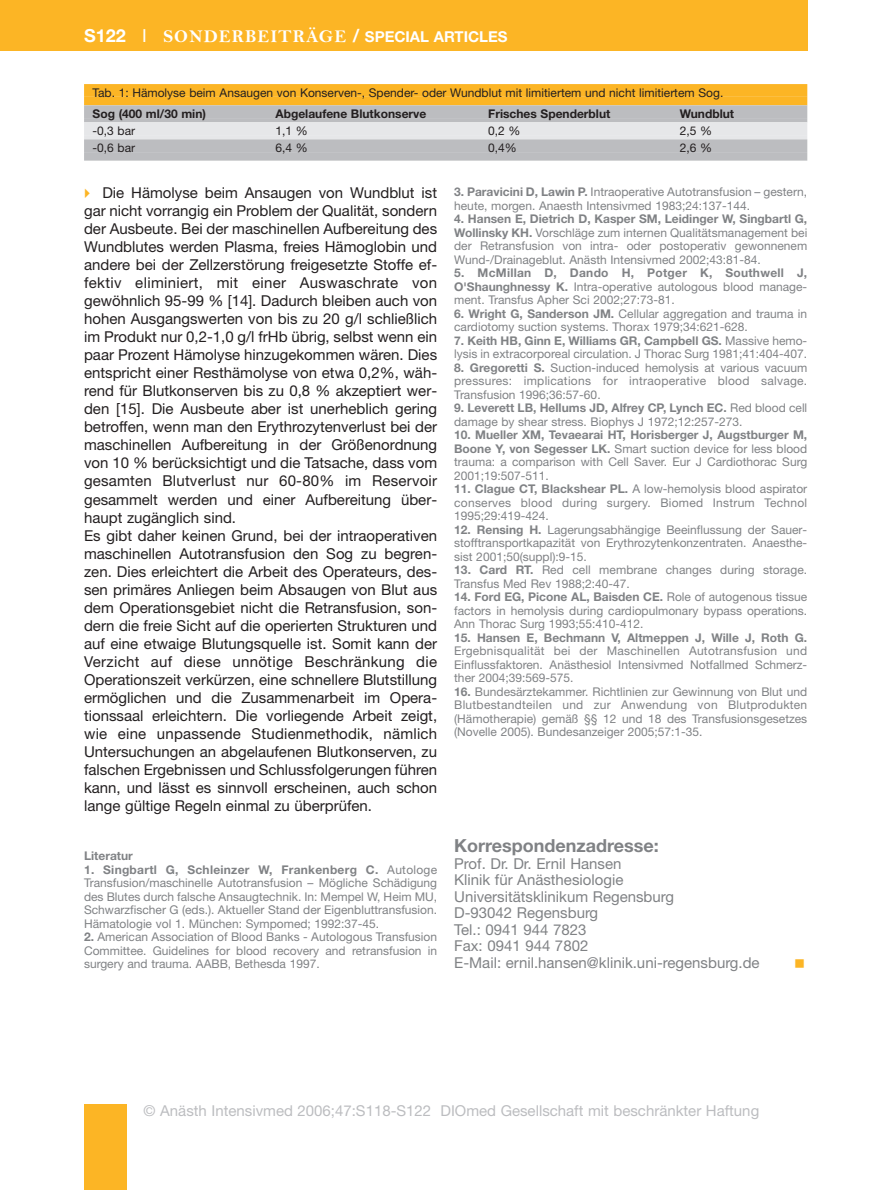
<style>
.page{position:relative;width:893px;height:1190px;background:#fff}
.page>*{position:absolute;margin:0;border:0;box-sizing:border-box;transform-origin:0 0}
.t1{font:700 18px "Helvetica Neue";color:#808285}
.t2{font:15px/18px "Helvetica Neue";color:#231f20}
.t3{font:15px/16.5px "Helvetica Neue";color:#808285}
.t4{font:15px "Helvetica Neue";color:#bcbdc0}
.t5{font:700 15px "Helvetica Neue";color:#fff}
.t6{font:12px/13.5px "Helvetica Neue";color:#808285;text-align:justify}
.t7{font:12px "Helvetica Neue";color:#231f20}
.t8{font:700 12px "Helvetica Neue";color:#231f20}
.t9{font:700 12px "Helvetica Neue";color:#808285}
.s1{font-size:18px}
.s2{font-weight:400;font-size:18px}
.s3{font-family:"Bell MT Bold";font-weight:400;font-size:18px}
.s4{font-weight:700}
</style>
<div class="page">
<div style="left:0;top:0;width:807px;height:50px;background:#fcb525"></div>
<div style="left:84px;top:1105px;width:43px;height:85px;background:#fcb525"></div>
<div style="left:84px;top:84px;width:723px;height:13px;background:#fcb525"></div>
<div style="left:84px;top:97px;width:723px;height:8px;background:#fcb525"></div>
<div style="left:84px;top:105px;width:723px;height:13px;background:#bcbdc0"></div>
<hr style="left:84px;top:118px;width:723px;height:4px;background:#bcbdc0">
<div style="left:84px;top:122px;width:723px;height:13px;background:#e6e7e9"></div>
<hr style="left:84px;top:135px;width:723px;height:4px;background:#e6e7e9">
<div style="left:84px;top:139px;width:723px;height:13px;background:#bcbdc0"></div>
<div style="left:84px;top:152px;width:723px;height:9px;background:#bcbdc0"></div>
<p class="t5" style="left:84px;top:31px;width:425px"><span class="s1">S122</span> <span class="s2">I</span> <span class="s3">SONDERBEITRÄGE</span> <span class="s1">/</span> SPECIAL ARTICLES</p>
<p class="t7" style="left:93px;top:88px;width:632px">Tab. 1: Hämolyse beim Ansaugen von Konserven-, Spender- oder Wundblut mit limitiertem und nicht limitiertem Sog.</p>
<p class="t8" style="left:93px;top:109px;width:115px">Sog (400 ml/30 min)</p>
<p class="t8" style="left:275px;top:109px;width:152px">Abgelaufene Blutkonserve</p>
<p class="t8" style="left:488px;top:109px;width:124px">Frisches Spenderblut</p>
<p class="t8" style="left:679px;top:109px;width:56px">Wundblut</p>
<p class="t7" style="left:93px;top:126px;width:44px">-0,3 bar</p>
<p class="t7" style="left:275px;top:126px;width:34px">1,1 %</p>
<p class="t7" style="left:488px;top:126px;width:34px">0,2 %</p>
<p class="t7" style="left:679px;top:126px;width:34px">2,5 %</p>
<p class="t7" style="left:93px;top:143px;width:44px">-0,6 bar</p>
<p class="t7" style="left:275px;top:143px;width:34px">6,4 %</p>
<p class="t7" style="left:488px;top:143px;width:30px">0,4%</p>
<p class="t7" style="left:679px;top:143px;width:34px">2,6 %</p>
<p class="t2" style="left:84px;top:185px;width:354px;text-indent:18px">Die Hämolyse beim Ansaugen von Wundblut ist gar nicht vorrangig ein Problem der Qualität, sondern der Ausbeute. Bei der maschinellen Aufbereitung des Wundblutes werden Plasma, freies Hämoglobin und andere bei der Zellzerstörung freigesetzte Stoffe ef&shy;fektiv eliminiert, mit einer Auswaschrate von gewöhnlich 95-99 % [14]. Dadurch bleiben auch von hohen Ausgangswerten von bis zu 20 g/l schließlich im Produkt nur 0,2-1,0 g/l frHb übrig, selbst wenn ein paar Prozent Hämolyse hinzugekommen wären. Dies entspricht einer Resthämolyse von etwa 0,2%, wäh&shy;rend für Blutkonserven bis zu 0,8 % akzeptiert wer&shy;den [15]. Die Ausbeute aber ist unerheblich gering betroffen, wenn man den Erythrozytenverlust bei der maschinellen Aufbereitung in der Größenordnung von 10 % berücksichtigt und die Tatsache, dass vom gesamten Blutverlust nur 60-80% im Reservoir gesammelt werden und einer Aufbereitung über&shy;haupt zugänglich sind.<br>Es gibt daher keinen Grund, bei der intraoperativen maschinellen Autotransfusion den Sog zu begren&shy;zen. Dies erleichtert die Arbeit des Operateurs, des&shy;sen primäres Anliegen beim Absaugen von Blut aus dem Operationsgebiet nicht die Retransfusion, son&shy;dern die freie Sicht auf die operierten Strukturen und auf eine etwaige Blutungsquelle ist. Somit kann der Verzicht auf diese unnötige Beschränkung die Operationszeit verkürzen, eine schnellere Blutstillung ermöglichen und die Zusammenarbeit im Opera&shy;tionssaal erleichtern. Die vorliegende Arbeit zeigt, wie eine unpassende Studienmethodik, nämlich Untersuchungen an abgelaufenen Blutkonserven, zu falschen Ergebnissen und Schlussfolgerungen führen kann, und lässt es sinnvoll erscheinen, auch schon lange gültige Regeln einmal zu überprüfen.</p>
<p class="t9" style="left:84px;top:851px;width:50px">Literatur</p>
<p class="t6" style="left:84px;top:863px;width:354px"><span class="s4">1. Singbartl G, Schleinzer W, Frankenberg C.</span> Autologe Transfusion/maschinelle Autotransfusion – Mögliche Schädigung des Blutes durch falsche Ansaugtechnik. In: Mempel W, Heim MU, Schwarzfischer G (eds.). Aktueller Stand der Eigenbluttransfusion.<br>Hämatologie vol 1. München: Sympomed; 1992:37-45.</p>
<p class="t6" style="left:84px;top:931px;width:354px"><span class="s4">2.</span> American Association of Blood Banks - Autologous Transfusion Committee. Guidelines for blood recovery and retransfusion in surgery and trauma. AABB, Bethesda 1997.</p>
<p class="t6" style="left:454px;top:186px;width:354px"><span class="s4">3. Paravicini D, Lawin P.</span> Intraoperative Autotransfusion – gestern, heute, morgen. Anaesth Intensivmed 1983;24:137-144.</p>
<p class="t6" style="left:454px;top:213px;width:354px"><span class="s4">4. Hansen E, Dietrich D, Kasper SM, Leidinger W, Singbartl G, Wollinsky KH.</span> Vorschläge zum internen Qualitätsmanagement bei der Retransfusion von intra- oder postoperativ gewonnenem Wund-/Drainageblut. Anästh Intensivmed 2002;43:81-84.</p>
<p class="t6" style="left:454px;top:267px;width:354px"><span class="s4">5. McMillan D, Dando H, Potger K, Southwell J, O'Shaunghnessy K.</span> Intra-operative autologous blood manage&shy;ment. Transfus Apher Sci 2002;27:73-81.</p>
<p class="t6" style="left:454px;top:308px;width:354px"><span class="s4">6. Wright G, Sanderson JM.</span> Cellular aggregation and trauma in cardiotomy suction systems. Thorax 1979;34:621-628.</p>
<p class="t6" style="left:454px;top:335px;width:354px"><span class="s4">7. Keith HB, Ginn E, Williams GR, Campbell GS.</span> Massive hemo&shy;lysis in extracorporeal circulation. J Thorac Surg 1981;41:404-407.</p>
<p class="t6" style="left:454px;top:362px;width:354px"><span class="s4">8. Gregoretti S.</span> Suction-induced hemolysis at various vacuum pressures: implications for intraoperative blood salvage.<br>Transfusion 1996;36:57-60.</p>
<p class="t6" style="left:454px;top:402px;width:354px"><span class="s4">9. Leverett LB, Hellums JD, Alfrey CP, Lynch EC.</span> Red blood cell damage by shear stress. Biophys J 1972;12:257-273.</p>
<p class="t6" style="left:454px;top:429px;width:354px"><span class="s4">10. Mueller XM, Tevaearai HT, Horisberger J, Augstburger M, Boone Y, von Segesser LK.</span> Smart suction device for less blood trauma: a comparison with Cell Saver. Eur J Cardiothorac Surg 2001;19:507-511.</p>
<p class="t6" style="left:454px;top:483px;width:354px"><span class="s4">11. Clague CT, Blackshear PL.</span> A low-hemolysis blood aspirator conserves blood during surgery. Biomed Instrum Technol 1995;29:419-424.</p>
<p class="t6" style="left:454px;top:524px;width:354px"><span class="s4">12. Rensing H.</span> Lagerungsabhängige Beeinflussung der Sauer&shy;stofftransportkapazität von Erythrozytenkonzentraten. Anaesthe&shy;sist 2001;50(suppl):9-15.</p>
<p class="t6" style="left:454px;top:564px;width:354px"><span class="s4">13. Card RT.</span> Red cell membrane changes during storage.<br>Transfus Med Rev 1988;2:40-47.</p>
<p class="t6" style="left:454px;top:591px;width:354px"><span class="s4">14. Ford EG, Picone AL, Baisden CE.</span> Role of autogenous tissue factors in hemolysis during cardiopulmonary bypass operations.<br>Ann Thorac Surg 1993;55:410-412.</p>
<p class="t9" style="left:454px;top:633px;width:354px">15. Hansen E, Bechmann V, Altmeppen J, Wille J, Roth G.</p>
<p class="t6" style="left:454px;top:645px;width:354px">Ergebnisqualität bei der Maschinellen Autotransfusion und Einflussfaktoren. Anästhesiol Intensivmed Notfallmed Schmerz&shy;ther 2004;39:569-575.</p>
<p class="t6" style="left:454px;top:686px;width:354px"><span class="s4">16.</span> Bundesärztekammer. Richtlinien zur Gewinnung von Blut und Blutbestandteilen und zur Anwendung von Blutprodukten (Hämotherapie) gemäß §§ 12 und 18 des Transfusionsgesetzes (Novelle 2005). Bundesanzeiger 2005;57:1-35.</p>
<h1 class="t1" style="left:454px;top:839px;width:206px">Korrespondenzadresse:</h1>
<p class="t3" style="left:454px;top:856px;width:307px">Prof. Dr. Dr. Ernil Hansen<br>Klinik für Anästhesiologie<br>Universitätsklinikum Regensburg<br>D-93042 Regensburg<br>Tel.: 0941 944 7823<br>Fax: 0941 944 7802<br>E-Mail: ernil.hansen@klinik.uni-regensburg.de</p>
<p class="t4" style="left:144px;top:1105px;width:617px">© Anästh Intensivmed 2006;47:S118-S122 DIOmed Gesellschaft mit beschränkter Haftung</p>
</div>
